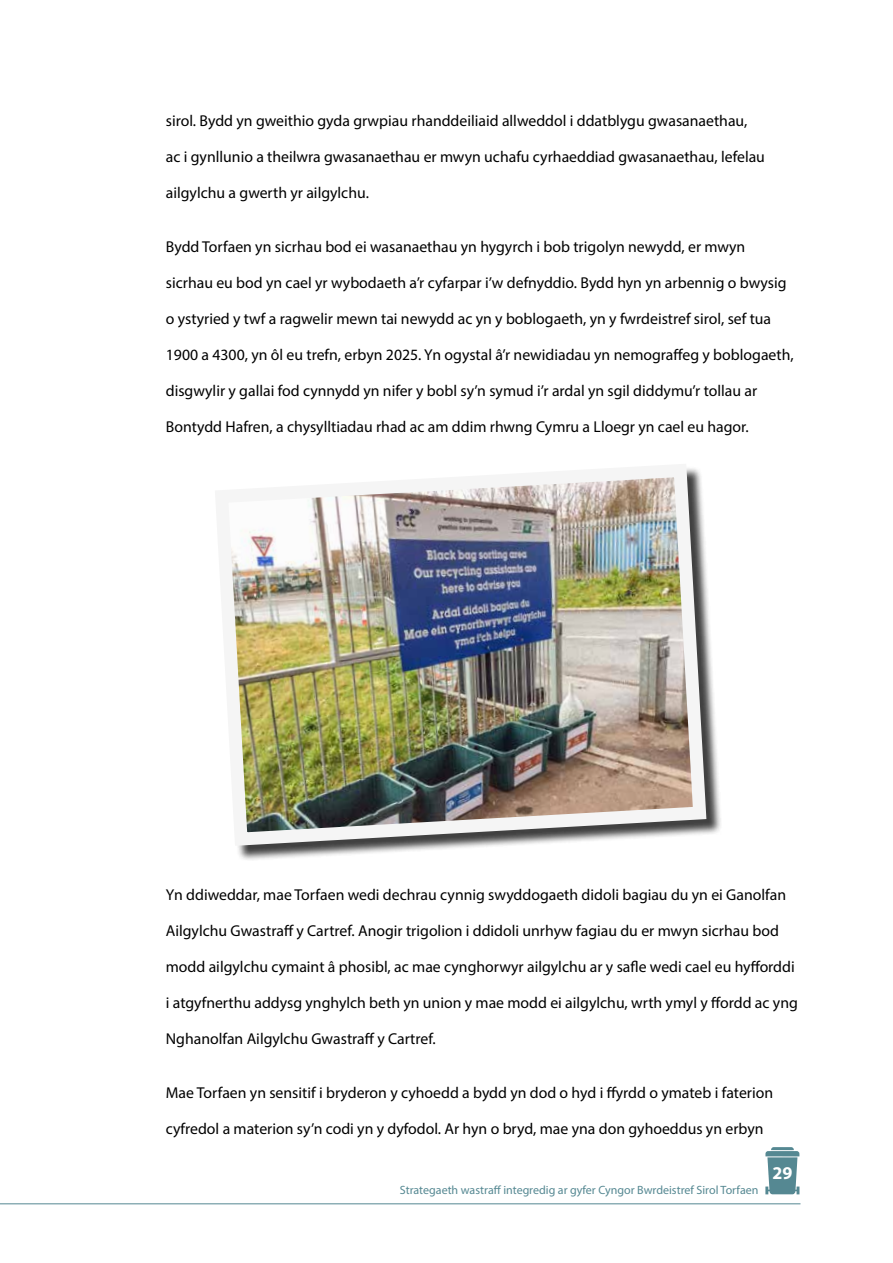
<style>
.page{position:relative;width:893px;height:1263px;background:#fff}
.page>*{position:absolute;margin:0;border:0;box-sizing:border-box;transform-origin:0 0}
.t1{font:700 18px "Myriad Pro";color:#fff}
.t2{font:15.75px "Myriad Pro";color:#000}
.t3{font:12px "Myriad Pro";color:#558892}
</style>
<div class="page">
<svg style="left:765px;top:1147px;width:34px;height:47px;background:#749ea6"></svg>
<hr style="left:0;top:1203px;width:800px;height:1px;background:#558892">
<div style="left:217px;top:466px;width:505px;height:396px;background:#000;opacity:.75"></div>
<img style="left:217px;top:466px;width:496px;height:387px">
<p class="t2" style="left:166px;top:111px;width:583px">sirol. Bydd yn gweithio gyda grwpiau rhanddeiliaid allweddol i ddatblygu gwasanaethau,</p>
<p class="t2" style="left:166px;top:147px;width:601px">ac i gynllunio a theilwra gwasanaethau er mwyn uchafu cyrhaeddiad gwasanaethau, lefelau</p>
<p class="t2" style="left:166px;top:183px;width:205px">ailgylchu a gwerth yr ailgylchu.</p>
<p class="t2" style="left:166px;top:237px;width:581px">Bydd Torfaen yn sicrhau bod ei wasanaethau yn hygyrch i bob trigolyn newydd, er mwyn</p>
<p class="t2" style="left:166px;top:273px;width:622px">sicrhau eu bod yn cael yr wybodaeth a’r cyfarpar i’w defnyddio. Bydd hyn yn arbennig o bwysig</p>
<p class="t2" style="left:166px;top:309px;width:607px">o ystyried y twf a ragwelir mewn tai newydd ac yn y boblogaeth, yn y fwrdeistref sirol, sef tua</p>
<p class="t2" style="left:166px;top:345px;width:629px">1900 a 4300, yn ôl eu trefn, erbyn 2025. Yn ogystal â’r newidiadau yn nemograffeg y boblogaeth,</p>
<p class="t2" style="left:166px;top:381px;width:593px">disgwylir y gallai fod cynnydd yn nifer y bobl sy’n symud i’r ardal yn sgil diddymu’r tollau ar</p>
<p class="t2" style="left:166px;top:417px;width:584px">Bontydd Hafren, a chysylltiadau rhad ac am ddim rhwng Cymru a Lloegr yn cael eu hagor.</p>
<p class="t2" style="left:166px;top:885px;width:622px">Yn ddiweddar, mae Torfaen wedi dechrau cynnig swyddogaeth didoli bagiau du yn ei Ganolfan</p>
<p class="t2" style="left:166px;top:921px;width:615px">Ailgylchu Gwastraff y Cartref. Anogir trigolion i ddidoli unrhyw fagiau du er mwyn sicrhau bod</p>
<p class="t2" style="left:166px;top:957px;width:630px">modd ailgylchu cymaint â phosibl, ac mae cynghorwyr ailgylchu ar y safle wedi cael eu hyfforddi</p>
<p class="t2" style="left:166px;top:993px;width:634px">i atgyfnerthu addysg ynghylch beth yn union y mae modd ei ailgylchu, wrth ymyl y ffordd ac yng</p>
<p class="t2" style="left:166px;top:1029px;width:271px">Nghanolfan Ailgylchu Gwastraff y Cartref.</p>
<p class="t2" style="left:166px;top:1083px;width:609px">Mae Torfaen yn sensitif i bryderon y cyhoedd a bydd yn dod o hyd i ffyrdd o ymateb i faterion</p>
<p class="t2" style="left:166px;top:1119px;width:599px">cyfredol a materion sy’n codi yn y dyfodol. Ar hyn o bryd, mae yna don gyhoeddus yn erbyn</p>
<p class="t3" style="left:400px;top:1183px;width:360px">Strategaeth wastraff integredig ar gyfer Cyngor Bwrdeistref Sirol Torfaen</p>
<p class="t1" style="left:772px;top:1161px;width:21px">29</p>
</div>
